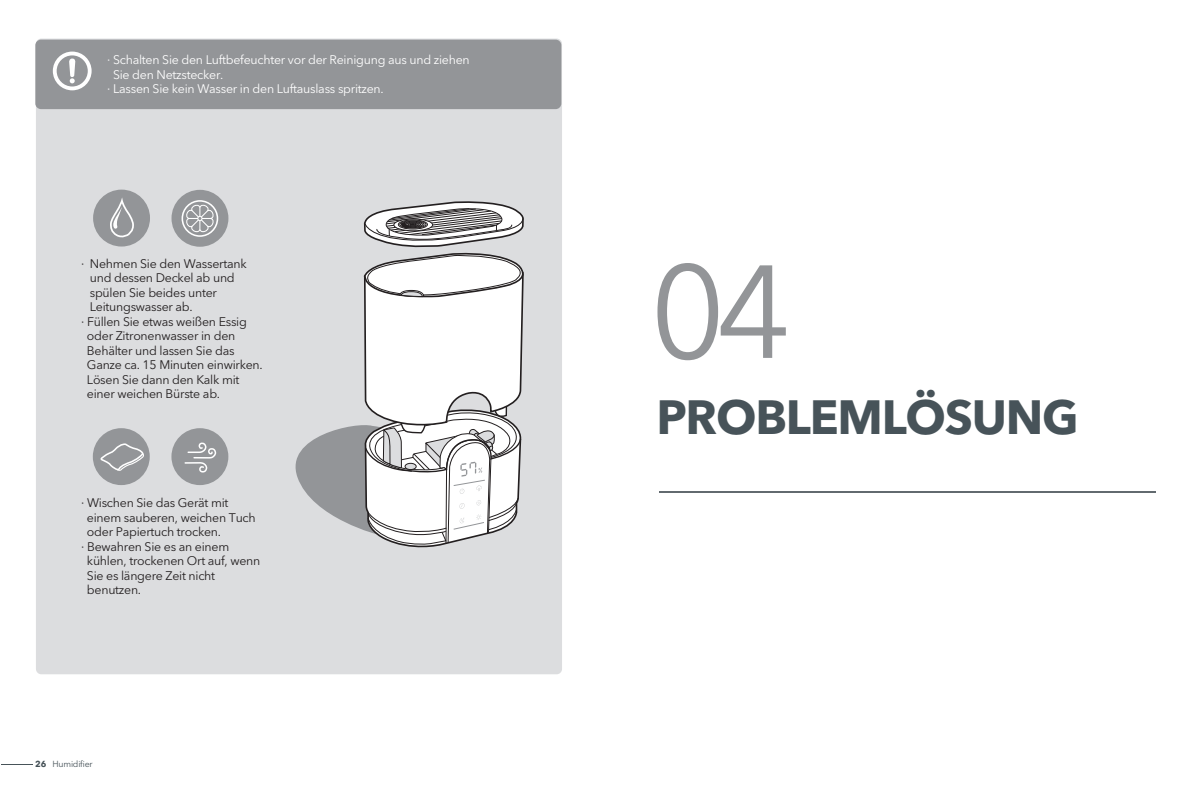
<style>
.page{position:relative;width:1191px;height:794px;background:#fff}
.page>*{position:absolute;margin:0;border:0;box-sizing:border-box;transform-origin:0 0}
.t1{font:130.55px "Avenir Next LT Pro";color:#939598}
.t2{font:700 47.6px "Avenir Next LT Pro";letter-spacing:-.025em;color:#475359}
.t3{font:12.42px "Avenir Next LT Pro";letter-spacing:-.02em;color:#231f20}
.t4{font:12.42px "Avenir Next LT Pro";letter-spacing:-.02em;color:#fff}
.t5{font:8.75px "Avenir Next LT Pro";letter-spacing:-.025em;color:#475359}
.s1{font-weight:700}
</style>
<div class="page">
<div style="left:36px;top:39px;width:526px;height:635px;background:#dcdddf;border-radius:5px"></div>
<div style="left:35px;top:40px;width:526px;height:69px;background:#939598;border-radius:6px"></div>
<svg style="left:53px;top:52px;width:39px;height:38px"></svg>
<hr style="left:658px;top:491px;width:497px;height:2px;background:#626a6f">
<div style="left:93px;top:190px;width:57px;height:56px;background:#939598;border-radius:50%"></div>
<svg style="left:295px;top:201px;width:229px;height:347px"></svg>
<div style="left:171px;top:190px;width:57px;height:57px;background:#939598;border-radius:50%"></div>
<svg style="left:181px;top:200px;width:37px;height:37px"></svg>
<div style="left:93px;top:428px;width:57px;height:57px;background:#939598;border-radius:50%"></div>
<svg style="left:100px;top:444px;width:44px;height:27px"></svg>
<div style="left:171px;top:428px;width:57px;height:57px;background:#939598;border-radius:50%"></div>
<svg style="left:184px;top:442px;width:32px;height:30px"></svg>
<svg style="left:111px;top:201px;width:23px;height:37px"></svg>
<hr style="left:1px;top:764px;width:31px;height:1px;background:#475359">
<p class="t4" style="left:107px;top:52px;width:364px">· Schalten Sie den Luftbefeuchter vor der Reinigung aus und ziehen</p>
<p class="t4" style="left:113px;top:67px;width:112px">Sie den Netzstecker.</p>
<p class="t4" style="left:107px;top:81px;width:278px">· Lassen Sie kein Wasser in den Luftauslass spritzen.</p>
<p class="t3" style="left:81px;top:256px;width:167px">· Nehmen Sie den Wassertank</p>
<p class="t3" style="left:90px;top:270px;width:146px">und dessen Deckel ab und</p>
<p class="t3" style="left:90px;top:285px;width:129px">spülen Sie beides unter</p>
<p class="t3" style="left:90px;top:299px;width:104px">Leitungswasser ab.</p>
<p class="t3" style="left:81px;top:314px;width:167px">· Füllen Sie etwas weißen Essig</p>
<p class="t3" style="left:87px;top:328px;width:150px">oder Zitronenwasser in den</p>
<p class="t3" style="left:87px;top:343px;width:149px">Behälter und lassen Sie das</p>
<p class="t3" style="left:87px;top:357px;width:177px">Ganze ca. 15 Minuten einwirken.</p>
<p class="t3" style="left:87px;top:372px;width:154px">Lösen Sie dann den Kalk mit</p>
<p class="t3" style="left:87px;top:386px;width:135px">einer weichen Bürste ab.</p>
<p class="t3" style="left:81px;top:495px;width:149px">· Wischen Sie das Gerät mit</p>
<p class="t3" style="left:87px;top:510px;width:170px">einem sauberen, weichen Tuch</p>
<p class="t3" style="left:87px;top:524px;width:136px">oder Papiertuch trocken.</p>
<p class="t3" style="left:81px;top:539px;width:150px">· Bewahren Sie es an einem</p>
<p class="t3" style="left:87px;top:553px;width:175px">kühlen, trockenen Ort auf, wenn</p>
<p class="t3" style="left:87px;top:568px;width:130px">Sie es längere Zeit nicht</p>
<p class="t3" style="left:87px;top:582px;width:56px">benutzen.</p>
<p class="t5" style="left:35px;top:759px;width:59px"><span class="s1">26</span> Humidifier</p>
<h1 class="t1" style="left:650px;top:234px;width:143px">04</h1>
<h2 class="t2" style="left:656px;top:388px;width:424px">PROBLEMLÖSUNG</h2>
</div>
